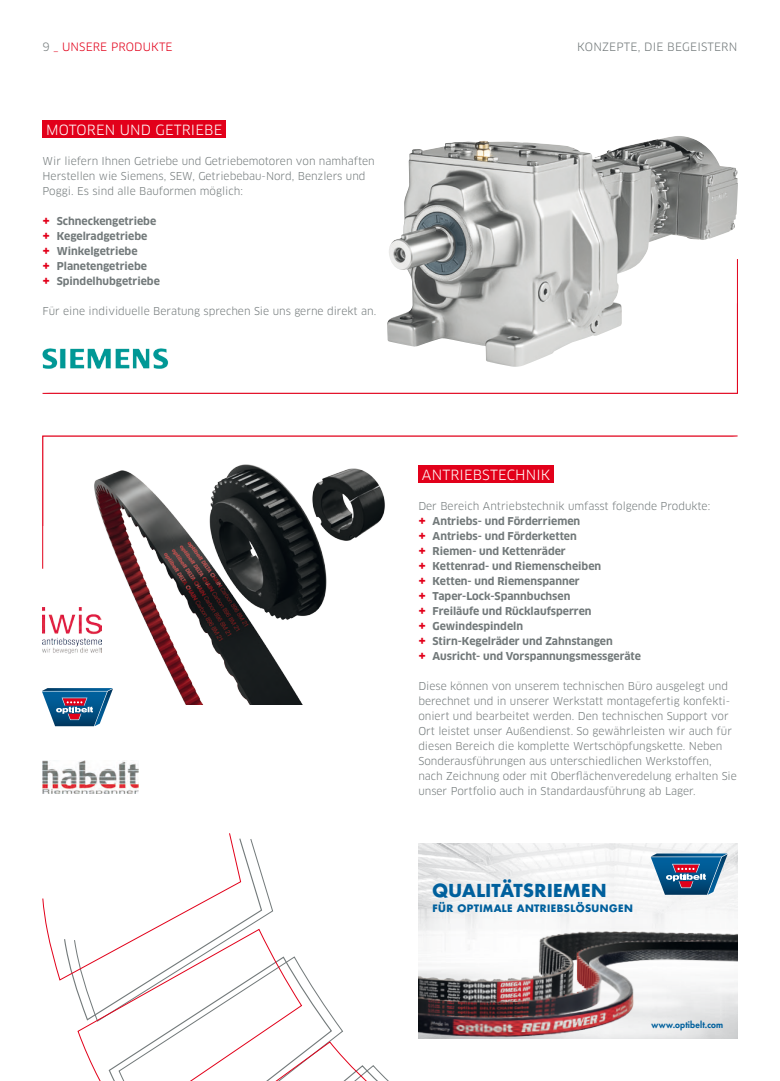
<style>
.page{position:relative;width:780px;height:1081px;background:#fff}
.page>*{position:absolute;margin:0;border:0;box-sizing:border-box;transform-origin:0 0}
.t1{font:700 17.5px "Futura Com";letter-spacing:.025em;color:#00609d}
.rubrik-produkte-abs{font:13.75px "Clan OT";letter-spacing:.01em;color:#fff}
.t2{font:11.25px "Clan OT";letter-spacing:.015em;color:#72797a}
.t3{font:11.25px "Clan OT";letter-spacing:.01em;color:#e2001a}
.t4{font:10.62px/15px "Clan OT";color:#72797a}
.t5{font:700 10.62px "Clan OT";color:#72797a}
.t6{font:700 10px "Futura Com";letter-spacing:.045em;color:#00609d}
.t7{font:800 8.75px "Futura Com";letter-spacing:.025em;color:#00609d}
.s1{color:#72797a}
.s2{font-size:12.5px;color:#e2001a}
</style>
<div class="page">
<svg style="left:692px;top:341px;width:46px;height:698px"></svg>
<svg style="left:42px;top:833px;width:398px;height:248px"></svg>
<div style="left:43px;top:121px;width:183px;height:17px;background:#e2001a"></div>
<img style="left:389px;top:136px;width:288px;height:123px">
<svg style="left:42px;top:259px;width:695px;height:135px"></svg>
<svg style="left:42px;top:436px;width:695px;height:133px"></svg>
<div style="left:418px;top:466px;width:136px;height:17px;background:#e2001a"></div>
<img style="left:42px;top:343px;width:131px;height:32px">
<img style="left:72px;top:462px;width:328px;height:243px">
<img style="left:43px;top:607px;width:58px;height:46px">
<img style="left:43px;top:760px;width:96px;height:33px">
<svg style="left:42px;top:688px;width:71px;height:38px"></svg>
<img style="left:418px;top:843px;width:319px;height:195px">
<svg style="left:650px;top:853px;width:77px;height:42px"></svg>
<p class="t3" style="left:43px;top:41px;width:132px"><span class="s1">9</span> _ UNSERE PRODUKTE</p>
<p class="t2" style="left:577px;top:41px;width:162px">KONZEPTE, DIE BEGEISTERN</p>
<p class="rubrik-produkte-abs" style="left:46px;top:122px;width:178px">MOTOREN UND GETRIEBE</p>
<p class="t4" style="left:43px;top:154px;width:334px">Wir liefern Ihnen Getriebe und Getriebemotoren von namhaften<br>Herstellen wie Siemens, SEW, Getriebebau-Nord, Benzlers und<br>Poggi. Es sind alle Bauformen möglich:</p>
<p class="t5" style="left:43px;top:215px;width:115px"><span class="s2">+</span> Schneckengetriebe</p>
<p class="t5" style="left:43px;top:230px;width:106px"><span class="s2">+</span> Kegelradgetriebe</p>
<p class="t5" style="left:43px;top:245px;width:97px"><span class="s2">+</span> Winkelgetriebe</p>
<p class="t5" style="left:43px;top:260px;width:106px"><span class="s2">+</span> Planetengetriebe</p>
<p class="t5" style="left:43px;top:275px;width:119px"><span class="s2">+</span> Spindelhubgetriebe</p>
<p class="t4" style="left:43px;top:304px;width:335px">Für eine individuelle Beratung sprechen Sie uns gerne direkt an.</p>
<p class="rubrik-produkte-abs" style="left:422px;top:467px;width:130px">ANTRIEBSTECHNIK</p>
<p class="t4" style="left:418px;top:499px;width:293px">Der Bereich Antriebstechnik umfasst folgende Produkte:</p>
<p class="t5" style="left:418px;top:515px;width:163px"><span class="s2">+</span> Antriebs- und Förderriemen</p>
<p class="t5" style="left:418px;top:530px;width:160px"><span class="s2">+</span> Antriebs- und Förderketten</p>
<p class="t5" style="left:418px;top:545px;width:149px"><span class="s2">+</span> Riemen- und Kettenräder</p>
<p class="t5" style="left:418px;top:560px;width:184px"><span class="s2">+</span> Kettenrad- und Riemenscheiben</p>
<p class="t5" style="left:418px;top:575px;width:163px"><span class="s2">+</span> Ketten- und Riemenspanner</p>
<p class="t5" style="left:418px;top:590px;width:154px"><span class="s2">+</span> Taper-Lock-Spannbuchsen</p>
<p class="t5" style="left:418px;top:605px;width:175px"><span class="s2">+</span> Freiläufe und Rücklaufsperren</p>
<p class="t5" style="left:418px;top:620px;width:106px"><span class="s2">+</span> Gewindespindeln</p>
<p class="t5" style="left:418px;top:635px;width:196px"><span class="s2">+</span> Stirn-Kegelräder und Zahnstangen</p>
<p class="t5" style="left:418px;top:650px;width:224px"><span class="s2">+</span> Ausricht- und Vorspannungsmessgeräte</p>
<p class="t4" style="left:418px;top:679px;width:320px">Diese können von unserem technischen Büro ausgelegt und berechnet und in unserer Werkstatt montagefertig konfekti&shy;oniert und bearbeitet werden. Den technischen Support vor Ort leistet unser Außendienst. So gewährleisten wir auch für diesen Bereich die komplette Wertschöpfungskette. Neben Sonderausführungen aus unterschiedlichen Werkstoffen, nach Zeichnung oder mit Oberflächenveredelung erhalten Sie unser Portfolio auch in Standardausführung ab Lager.</p>
<p class="t1" style="left:432px;top:877px;width:176px">QUALITÄTSRIEMEN</p>
<p class="t6" style="left:432px;top:900px;width:202px">FÜR OPTIMALE ANTRIEBSLÖSUNGEN</p>
<p class="t7" style="left:651px;top:1018px;width:73px">www.optibelt.com</p>
</div>
